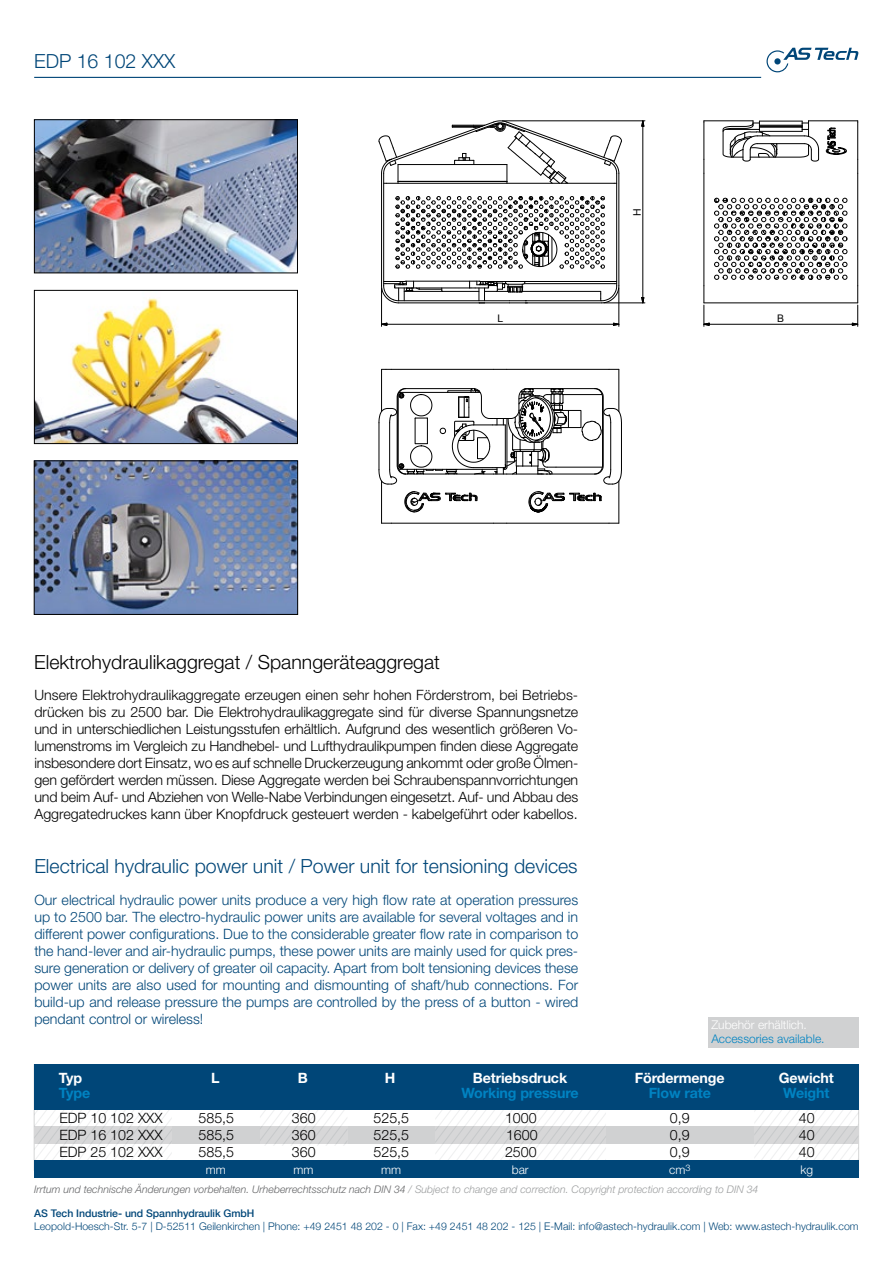
<style>
.page{position:relative;width:893px;height:1263px;background:#fff}
.page>*{position:absolute;margin:0;border:0;box-sizing:border-box;transform-origin:0 0}
.t1{font:300 19.5px "Helvetica Neue LT Std";color:#004678}
.t2{font:300 19.5px "Helvetica Neue LT Std";color:#000}
.t3{font:300 14.25px/17.1px "Helvetica Neue LT Std";color:#000;text-align:justify}
.t4{font:300 14.25px/17.1px "Helvetica Neue LT Std";color:#004678;text-align:justify}
.t5{font:700 14.25px "Helvetica Neue LT Std";letter-spacing:-.01em;color:#fff}
.t6{font:700 14.25px "Helvetica Neue LT Std";letter-spacing:-.01em;color:#0083c2}
.t7{font:300 12px "Helvetica Neue LT Std";color:#fff}
.t8{font:300 12px "Helvetica Neue LT Std";color:#0083c2}
.t9{font:300 10.5px "Helvetica Neue";color:#004678}
.t10{font:italic 300 10.5px "Helvetica Neue LT Std";color:#646567}
.t11{font:500 10.5px "Helvetica Neue";letter-spacing:-.005em;color:#004678}
.t12{font:10.5px "Arial";color:#000}
.s1{color:#9c9e9f}
</style>
<div class="page">
<svg style="left:766px;top:48px;width:92px;height:24px"></svg>
<svg style="left:774px;top:58px;width:7px;height:7px"></svg>
<hr style="left:34px;top:77px;width:727px;height:1px;background:#004678">
<img style="left:36px;top:122px;width:260px;height:149px">
<div style="left:34px;top:120px;width:264px;height:153px;border:1px solid #000"></div>
<img style="left:36px;top:298px;width:260px;height:144px">
<div style="left:34px;top:290px;width:264px;height:154px;border:1px solid #000"></div>
<div style="left:34px;top:1126px;width:825px;height:17px;background:#d0d1d2"></div>
<svg style="left:34px;top:1110px;width:138px;height:50px"></svg>
<svg style="left:754px;top:1109px;width:104px;height:51px"></svg>
<svg style="left:260px;top:1109px;width:87px;height:37px"></svg>
<svg style="left:435px;top:1109px;width:171px;height:51px"></svg>
<div style="left:34px;top:1160px;width:825px;height:17px;background:#004678"></div>
<div style="left:34px;top:1064px;width:825px;height:45px;background:#004678"></div>
<img style="left:36px;top:463px;width:260px;height:150px">
<div style="left:34px;top:461px;width:264px;height:154px;border:1px solid #000"></div>
<div style="left:708px;top:1017px;width:151px;height:30px;background:#d0d1d2"></div>
<svg style="left:378px;top:120px;width:481px;height:404px"></svg>
<svg style="left:378px;top:322px;width:10px;height:4px"></svg>
<svg style="left:613px;top:322px;width:9px;height:4px"></svg>
<hr style="left:387px;top:324px;width:226px;height:1px;background:#000">
<hr style="left:381px;top:288px;width:1px;height:38px;background:#000">
<hr style="left:618px;top:288px;width:1px;height:38px;background:#000">
<svg style="left:641px;top:297px;width:4px;height:9px"></svg>
<svg style="left:641px;top:121px;width:4px;height:6px"></svg>
<hr style="left:642px;top:126px;width:1px;height:172px;background:#000">
<hr style="left:604px;top:303px;width:41px;height:1px;background:#000">
<hr style="left:502px;top:120px;width:143px;height:1px;background:#000">
<hr style="left:709px;top:324px;width:143px;height:1px;background:#000">
<svg style="left:852px;top:286px;width:7px;height:40px"></svg>
<svg style="left:701px;top:286px;width:9px;height:40px"></svg>
<div style="left:826px;top:506px;width:57px;height:39px;background:#fff"></div>
<h1 class="t1" style="left:34px;top:49px;width:143px">EDP 16 102 XXX</h1>
<p class="t12" style="left:497px;top:312px;width:7px">L</p>
<p class="t12" style="left:630px;top:216px;width:9px;rotate:-90deg">H</p>
<p class="t12" style="left:777px;top:312px;width:8px">B</p>
<h1 class="t2" style="left:34px;top:650px;width:407px">Elektrohydraulikaggregat / Spanngeräteaggregat</h1>
<p class="t3" style="left:34px;top:686px;width:545px">Unsere Elektrohydraulikaggregate erzeugen einen sehr hohen Förderstrom, bei Betriebs&shy;drücken bis zu 2500 bar. Die Elektrohydraulikaggregate sind für diverse Spannungsnetze und in unterschiedlichen Leistungsstufen erhältlich. Aufgrund des wesentlich größeren Vo&shy;lumenstroms im Vergleich zu Handhebel- und Lufthydraulikpumpen finden diese Aggregate insbesondere dort Einsatz, wo es auf schnelle Druckerzeugung ankommt oder große Ölmen&shy;gen gefördert werden müssen. Diese Aggregate werden bei Schraubenspannvorrichtungen und beim Auf- und Abziehen von Welle-Nabe Verbindungen eingesetzt. Auf- und Abbau des Aggregatedruckes kann über Knopfdruck gesteuert werden - kabelgeführt oder kabellos.</p>
<h1 class="t1" style="left:34px;top:854px;width:545px">Electrical hydraulic power unit / Power unit for tensioning devices</h1>
<p class="t4" style="left:34px;top:891px;width:545px">Our electrical hydraulic power units produce a very high flow rate at operation pressures up to 2500 bar. The electro-hydraulic power units are available for several voltages and in different power configurations. Due to the considerable greater flow rate in comparison to the hand-lever and air-hydraulic pumps, these power units are mainly used for quick pres&shy;sure generation or delivery of greater oil capacity. Apart from bolt tensioning devices these power units are also used for mounting and dismounting of shaft/hub connections. For build-up and release pressure the pumps are controlled by the press of a button - wired pendant control or wireless!</p>
<p class="t5" style="left:59px;top:1069px;width:25px">Typ</p>
<p class="t6" style="left:59px;top:1084px;width:33px">Type</p>
<p class="t5" style="left:211px;top:1069px;width:10px">L</p>
<p class="t5" style="left:298px;top:1069px;width:12px">B</p>
<p class="t5" style="left:385px;top:1069px;width:12px">H</p>
<p class="t5" style="left:473px;top:1069px;width:96px">Betriebsdruck</p>
<p class="t6" style="left:461px;top:1084px;width:119px">Working pressure</p>
<p class="t7" style="left:711px;top:1017px;width:97px">Zubehör erhältlich.</p>
<p class="t8" style="left:711px;top:1031px;width:115px">Accessories available.</p>
<p class="t5" style="left:635px;top:1069px;width:91px">Fördermenge</p>
<p class="t6" style="left:649px;top:1084px;width:64px">Flow rate</p>
<p class="t5" style="left:779px;top:1069px;width:57px">Gewicht</p>
<p class="t6" style="left:783px;top:1084px;width:48px">Weight</p>
<p class="t3" style="left:59px;top:1109px;width:105px">EDP 10 102 XXX EDP 16 102 XXX EDP 25 102 XXX</p>
<p class="t3" style="left:799px;top:1109px;width:17px">40<br>40<br>40</p>
<p class="t3" style="left:198px;top:1109px;width:37px">585,5<br>585,5<br>585,5</p>
<p class="t3" style="left:373px;top:1109px;width:37px">525,5<br>525,5<br>525,5</p>
<p class="t3" style="left:670px;top:1109px;width:21px">0,9<br>0,9<br>0,9</p>
<p class="t3" style="left:292px;top:1109px;width:25px">360<br>360<br>360</p>
<p class="t3" style="left:505px;top:1109px;width:34px">1000<br>1600<br>2500</p>
<p class="t7" style="left:293px;top:1162px;width:21px">mm</p>
<p class="t7" style="left:381px;top:1162px;width:21px">mm</p>
<p class="t7" style="left:512px;top:1162px;width:18px">bar</p>
<p class="t7" style="left:669px;top:1162px;width:23px">cm<sup>3</sup></p>
<p class="t7" style="left:800px;top:1162px;width:14px">kg</p>
<p class="t7" style="left:206px;top:1162px;width:21px">mm</p>
<p class="t10" style="left:34px;top:1183px;width:726px">Irrtum und technische Änderungen vorbehalten. Urheberrechtsschutz nach DIN 34 <span class="s1">/ Subject to change and correction. Copyright protection according to DIN 34</span></p>
<p class="t11" style="left:34px;top:1205px;width:222px">AS Tech Industrie- und Spannhydraulik GmbH</p>
<p class="t9" style="left:34px;top:1217px;width:826px">Leopold-Hoesch-Str. 5-7 | D-52511 Geilenkirchen | Phone: +49 2451 48 202 - 0 | Fax: +49 2451 48 202 - 125 | E-Mail: info@astech-hydraulik.com | Web: www.astech-hydraulik.com</p>
</div>
